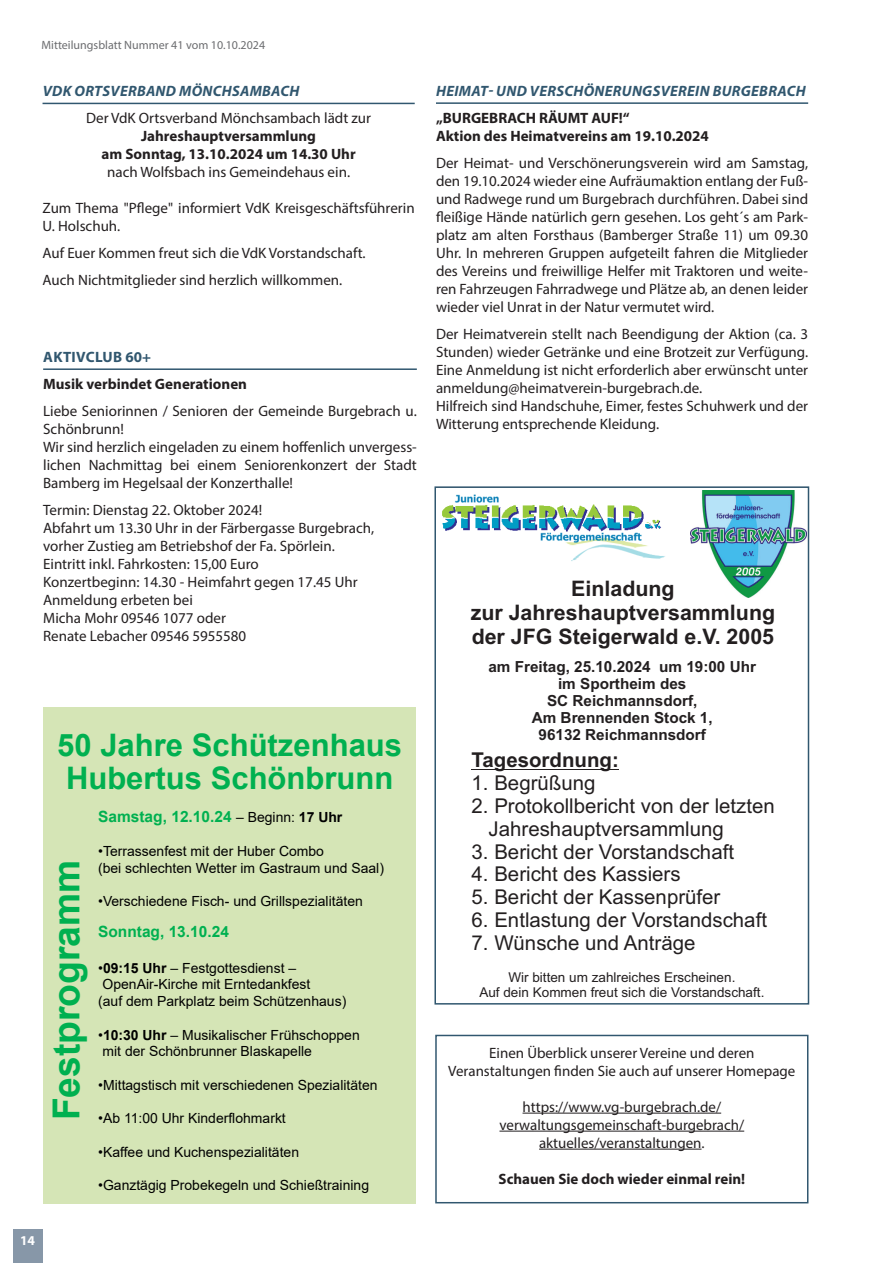
<style>
.page{position:relative;width:872px;height:1263px;background:#fff}
.page>*{position:absolute;margin:0;border:0;box-sizing:border-box;transform-origin:0 0}
.t1{font:700 37.2px "Arial";color:#00b050}
.t2{font:700 31.05px/33.5px "Arial";color:#00b050}
.t3{font:700 21.45px/23.9px "Arial";color:#231f20;text-align:center}
.t4{font:20.4px/22.8px "Arial";color:#231f20}
.t5{font:700 20.4px "Arial";color:#231f20}
.t6{font:700 15.45px "Arial";color:#00b050}
.t7{font:700 15.3px/17.1px "Arial";color:#231f20;text-align:center}
.Fließtext{font:15px/18px "Myriad Pro";color:#231f20}
.Überschrift_H2{font:15px "Myriad Pro";color:#231f20}
.Fließtext-2{font:700 15px "Myriad Pro";color:#231f20}
.Überschrift_H1{font:italic 700 15px "Myriad Pro";letter-spacing:.02em;color:#31576f}
.Überschrift_H2-2{font:700 15px "Myriad Pro";color:#231f20}
.Überschrift_H1-2{font:700 15px "Myriad Pro";letter-spacing:.02em;color:#31576f}
.t8{font:13.95px/16.8px "Arial";color:#000}
.t9{font:13.5px/15.1px "Arial";color:#231f20;text-align:center}
.t10{font:700 13.5px "Myriad Pro";color:#fff}
.t11{font:12px "Myriad Pro";color:#6c6d70}
.s1{font-weight:400;font-size:13.95px;color:#000}
.s2{font-size:13.95px;color:#000}
.s3{font-weight:700}
</style>
<div class="page">
<hr style="left:43px;top:368px;width:374px;height:2px;background:#31576f">
<hr style="left:522px;top:1113px;width:199px;height:1px;background:#231f20">
<hr style="left:499px;top:1131px;width:245px;height:1px;background:#231f20">
<hr style="left:539px;top:1149px;width:162px;height:1px;background:#231f20">
<div style="left:435px;top:1035px;width:373px;height:168px;border:1px solid #31576f"></div>
<div style="left:44px;top:707px;width:372px;height:496px;background:#d5e5b6"></div>
<img style="left:442px;top:494px;width:223px;height:67px">
<img style="left:690px;top:491px;width:116px;height:107px">
<hr style="left:471px;top:769px;width:148px;height:1px;background:#231f20">
<div style="left:434px;top:486px;width:375px;height:518px;border:2px solid #31576f"></div>
<hr style="left:436px;top:102px;width:372px;height:2px;background:#31576f">
<hr style="left:43px;top:103px;width:372px;height:1px;background:#31576f">
<div style="left:13px;top:1229px;width:30px;height:34px;background:#8797a8"></div>
<p class="t11" style="left:41px;top:38px;width:225px">Mitteilungsblatt Nummer 41 vom 10.10.2024</p>
<p class="Überschrift_H1" style="left:43px;top:81px;width:258px">VDK ORTSVERBAND MÖNCHSAMBACH</p>
<p class="Fließtext" style="left:86px;top:109px;width:286px">Der VdK Ortsverband Mönchsambach lädt zur</p>
<p class="Fließtext-2" style="left:141px;top:126px;width:176px">Jahreshauptversammlung</p>
<p class="Fließtext-2" style="left:101px;top:144px;width:256px">am Sonntag, 13.10.2024 um 14.30 Uhr</p>
<p class="Fließtext" style="left:107px;top:163px;width:244px">nach Wolfsbach ins Gemeindehaus ein.</p>
<p class="Fließtext" style="left:43px;top:199px;width:374px">Zum Thema "Pflege" informiert VdK Kreisgeschäftsführerin<br>U. Holschuh.</p>
<p class="Fließtext" style="left:43px;top:244px;width:325px">Auf Euer Kommen freut sich die VdK Vorstandschaft.</p>
<p class="Fließtext" style="left:43px;top:271px;width:301px">Auch Nichtmitglieder sind herzlich willkommen.</p>
<p class="Überschrift_H1-2" style="left:43px;top:347px;width:109px">AKTIVCLUB 60+</p>
<p class="Fließtext-2" style="left:43px;top:374px;width:205px">Musik verbindet Generationen</p>
<p class="Fließtext" style="left:43px;top:401px;width:375px">Liebe Seniorinnen / Senioren der Gemeinde Burgebrach u.<br>Schönbrunn!</p>
<p class="Fließtext" style="left:43px;top:437px;width:375px;text-align:justify">Wir sind herzlich eingeladen zu einem hoffenlich unvergess&shy;lichen Nachmittag bei einem Seniorenkonzert der Stadt Bamberg im Hegelsaal der Konzerthalle!</p>
<p class="Fließtext" style="left:43px;top:500px;width:221px">Termin: Dienstag 22. Oktober 2024!</p>
<p class="Fließtext" style="left:43px;top:518px;width:332px">Abfahrt um 13.30 Uhr in der Färbergasse Burgebrach,</p>
<p class="Fließtext" style="left:43px;top:536px;width:293px">vorher Zustieg am Betriebshof der Fa. Spörlein.</p>
<p class="Fließtext" style="left:43px;top:554px;width:217px">Eintritt inkl. Fahrkosten: 15,00 Euro</p>
<p class="Fließtext" style="left:43px;top:572px;width:316px">Konzertbeginn: 14.30 - Heimfahrt gegen 17.45 Uhr</p>
<p class="Fließtext" style="left:43px;top:590px;width:151px">Anmeldung erbeten bei</p>
<p class="Fließtext" style="left:43px;top:608px;width:184px">Micha Mohr 09546 1077 oder</p>
<p class="Fließtext" style="left:43px;top:626px;width:205px">Renate Lebacher 09546 5955580</p>
<p class="t2" style="left:57px;top:728px;width:346px">50 Jahre Schützenhaus<br>Hubertus Schönbrunn</p>
<p class="t10" style="left:20px;top:1231px;width:16px">14</p>
<p class="t1" style="left:40px;top:1120px;width:262px;rotate:-90deg">Festprogramm</p>
<p class="t6" style="left:98px;top:806px;width:246px">Samstag, 12.10.24 <span class="s1">– Beginn:</span> <span class="s2">17 Uhr</span></p>
<p class="t8" style="left:98px;top:843px;width:287px">•Terrassenfest mit der Huber Combo<br>(bei schlechten Wetter im Gastraum und Saal)</p>
<p class="t8" style="left:98px;top:893px;width:266px">•Verschiedene Fisch- und Grillspezialitäten</p>
<p class="t6" style="left:98px;top:920px;width:132px">Sonntag, 13.10.24</p>
<p class="t8" style="left:98px;top:959px;width:199px">•<span class="s3">09:15 Uhr</span> – Festgottesdienst –</p>
<p class="t8" style="left:103px;top:976px;width:209px">OpenAir-Kirche mit Erntedankfest</p>
<p class="t8" style="left:98px;top:993px;width:250px">(auf dem Parkplatz beim Schützenhaus)</p>
<p class="t8" style="left:103px;top:1026px;width:259px;text-indent:-4px">•<span class="s3">10:30 Uhr</span> – Musikalischer Frühschoppen mit der Schönbrunner Blaskapelle</p>
<p class="t8" style="left:98px;top:1076px;width:281px">•Mittagstisch mit verschiedenen Spezialitäten</p>
<p class="t8" style="left:98px;top:1110px;width:189px">•Ab 11:00 Uhr Kinderflohmarkt</p>
<p class="t8" style="left:98px;top:1143px;width:202px">•Kaffee und Kuchenspezialitäten</p>
<p class="t8" style="left:98px;top:1177px;width:272px">•Ganztägig Probekegeln und Schießtraining</p>
<p class="Überschrift_H1" style="left:436px;top:81px;width:371px">HEIMAT- UND VERSCHÖNERUNGSVEREIN BURGEBRACH</p>
<p class="Fließtext-2" style="left:436px;top:108px;width:195px">„BURGEBRACH RÄUMT AUF!“</p>
<p class="Fließtext-2" style="left:436px;top:126px;width:274px">Aktion des Heimatvereins am 19.10.2024</p>
<p class="Fließtext" style="left:436px;top:153px;width:374px;text-align:justify">Der Heimat- und Verschönerungsverein wird am Samstag, den 19.10.2024 wieder eine Aufräumaktion entlang der Fuß&shy;und Radwege rund um Burgebrach durchführen. Dabei sind fleißige Hände natürlich gern gesehen. Los geht´s am Park&shy;platz am alten Forsthaus (Bamberger Straße 11) um 09.30<br>Uhr. In mehreren Gruppen aufgeteilt fahren die Mitglieder des Vereins und freiwillige Helfer mit Traktoren und weite&shy;ren Fahrzeugen Fahrradwege und Plätze ab, an denen leider wieder viel Unrat in der Natur vermutet wird.</p>
<p class="Fließtext" style="left:436px;top:324px;width:374px;text-align:justify">Der Heimatverein stellt nach Beendigung der Aktion (ca. 3<br>Stunden) wieder Getränke und eine Brotzeit zur Verfügung.<br>Eine Anmeldung ist nicht erforderlich aber erwünscht unter anmeldung@heimatverein-burgebrach.de.</p>
<p class="Fließtext" style="left:436px;top:396px;width:374px">Hilfreich sind Handschuhe, Eimer, festes Schuhwerk und der<br>Witterung entsprechende Kleidung.</p>
<p class="t3" style="left:471px;top:577px;width:306px">Einladung<br>zur Jahreshauptversammlung der JFG Steigerwald e.V. 2005</p>
<p class="t7" style="left:488px;top:658px;width:269px">am Freitag, 25.10.2024 um 19:00 Uhr im Sportheim des<br>SC Reichmannsdorf,<br>Am Brennenden Stock 1,<br>96132 Reichmannsdorf</p>
<p class="t5" style="left:471px;top:746px;width:149px">Tagesordnung:</p>
<p class="t4" style="left:471px;top:771px;width:125px">1. Begrüßung</p>
<p class="t4" style="left:488px;top:794px;width:288px;text-indent:-17px">2. Protokollbericht von der letzten<br>Jahreshauptversammlung</p>
<p class="t4" style="left:471px;top:840px;width:264px">3. Bericht der Vorstandschaft</p>
<p class="t4" style="left:471px;top:863px;width:210px">4. Bericht des Kassiers</p>
<p class="t4" style="left:471px;top:885px;width:250px">5. Bericht der Kassenprüfer</p>
<p class="t4" style="left:471px;top:908px;width:297px">6. Entlastung der Vorstandschaft</p>
<p class="t4" style="left:471px;top:931px;width:225px">7. Wünsche und Anträge</p>
<p class="t9" style="left:479px;top:969px;width:286px">Wir bitten um zahlreiches Erscheinen.<br>Auf dein Kommen freut sich die Vorstandschaft.</p>
<p class="Überschrift_H2" style="left:489px;top:1043px;width:267px">Einen Überblick unserer Vereine und deren</p>
<p class="Überschrift_H2" style="left:448px;top:1061px;width:348px">Veranstaltungen finden Sie auch auf unserer Homepage</p>
<p class="Überschrift_H2" style="left:522px;top:1097px;width:200px">https://www.vg-burgebrach.de/</p>
<p class="Überschrift_H2" style="left:499px;top:1115px;width:246px">verwaltungsgemeinschaft-burgebrach/</p>
<p class="Überschrift_H2" style="left:539px;top:1133px;width:167px">aktuelles/veranstaltungen.</p>
<p class="Überschrift_H2-2" style="left:498px;top:1169px;width:248px">Schauen Sie doch wieder einmal rein!</p>
</div>
